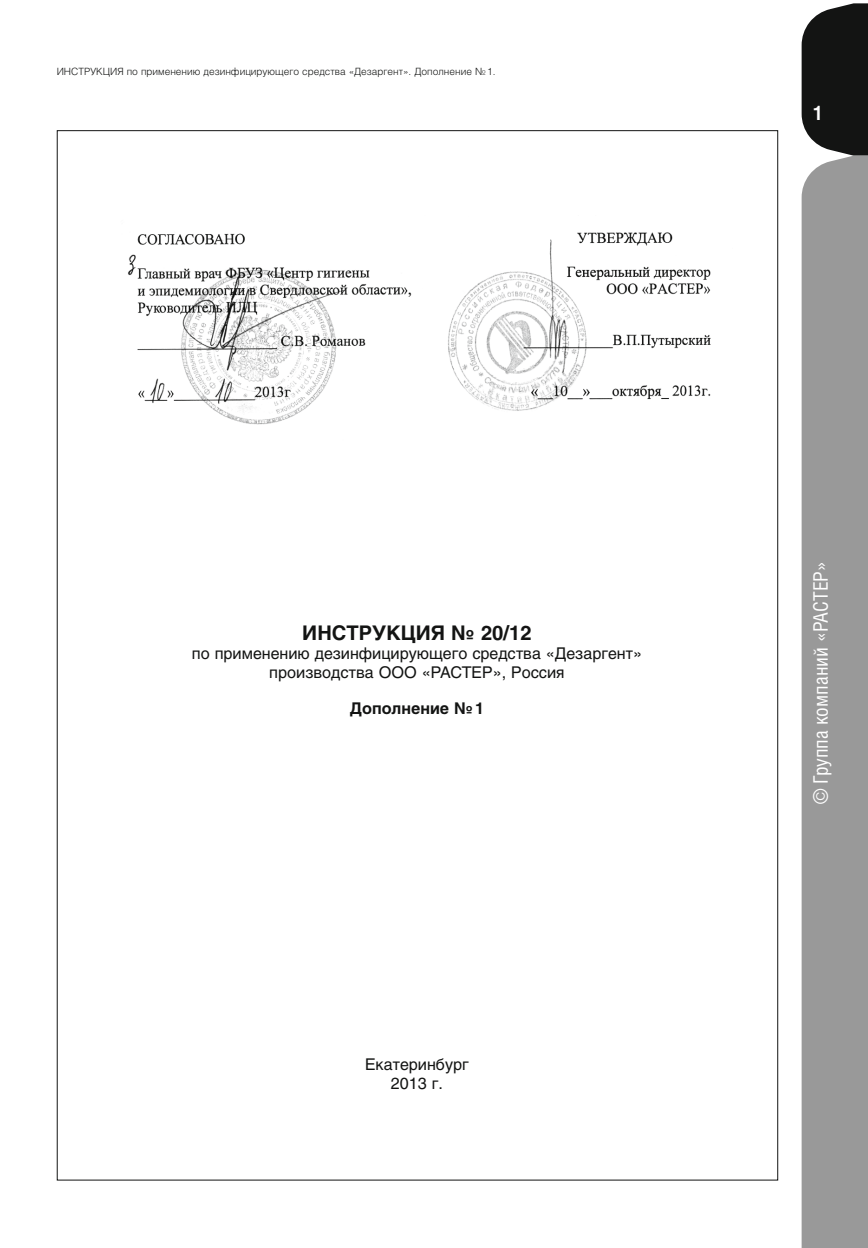
<style>
.page{position:relative;width:868px;height:1248px;background:#fff}
.page>*{position:absolute;margin:0;border:0;box-sizing:border-box;transform-origin:0 0}
.t1{font:20px "Helios Cond";color:#fff}
.t2{font:700 20px "Helios";color:#131413}
.t3{font:700 20px "Helios Cond";color:#fff}
.t4{font:16px/19.2px "Helios";color:#131413;text-align:center}
.t5{font:700 16px "Helios";color:#131413}
.t6{font:300 10px "Helios";color:#131413}
</style>
<div class="page">
<svg style="left:801px;top:3px;width:66px;height:153px;background:#2f302f"></svg>
<svg style="left:801px;top:156px;width:66px;height:1091px;background:#9f9f9f"></svg>
<img style="left:128px;top:232px;width:583px;height:193px">
<p class="t6" style="left:57px;top:66px;width:440px">ИНСТРУКЦИЯ по применению дезинфицирующего средства «Дезаргент». Дополнение №1.</p>
<p class="t3" style="left:813px;top:101px;width:11px">1</p>
<p class="t2" style="left:302px;top:620px;width:231px">ИНСТРУКЦИЯ № 20/12</p>
<p class="t4" style="left:192px;top:643px;width:451px">по применению дезинфицирующего средства «Дезаргент» производства ООО «РАСТЕР», Россия</p>
<p class="t5" style="left:350px;top:699px;width:135px">Дополнение №1</p>
<p class="t4" style="left:365px;top:1054px;width:105px">Екатеринбург<br>2013 г.</p>
<p class="t1" style="left:808px;top:804px;width:245px;rotate:-90deg">© Группа компаний «РАСТЕР»</p>
</div>
